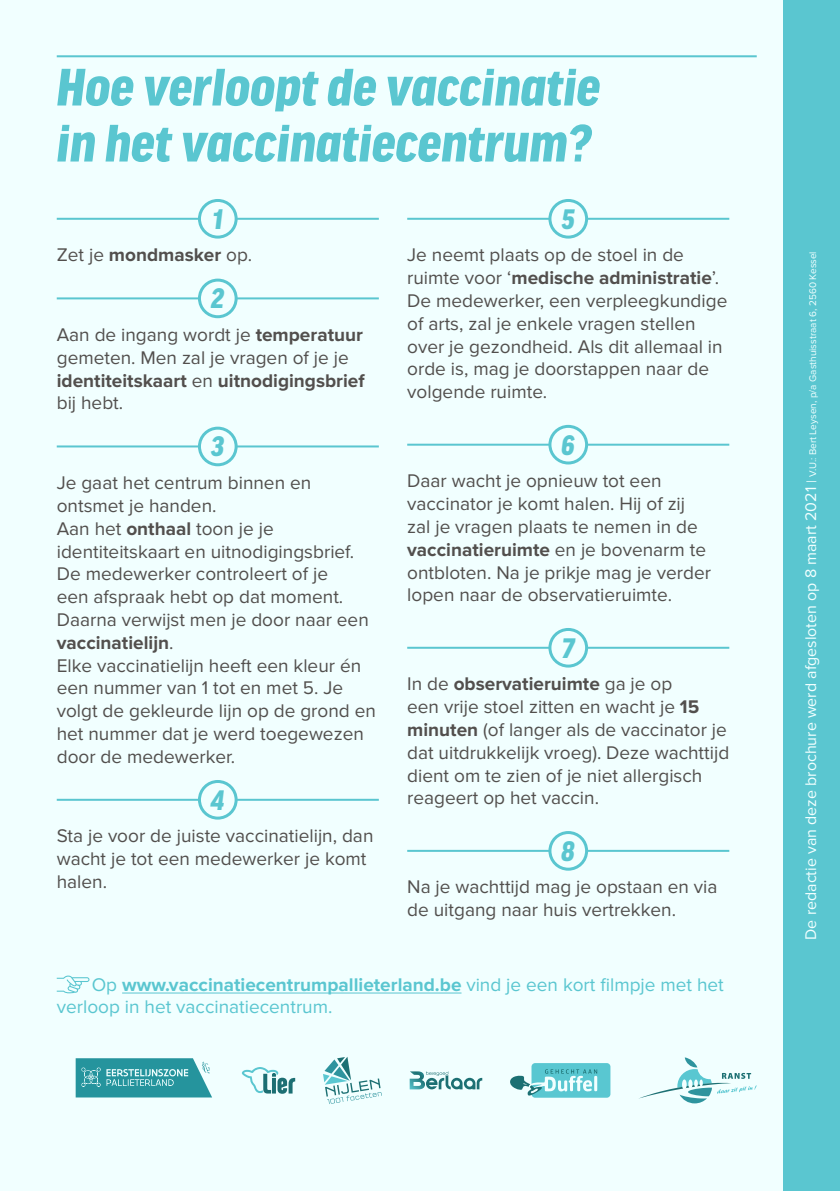
<style>
.page{position:relative;width:840px;height:1191px;background:#fff}
.page>*{position:absolute;margin:0;border:0;box-sizing:border-box;transform-origin:0 0}
.t1{font:italic 900 56px/56px "Good Headline Pro Narr";color:#5ac6d0}
.t2{font:italic 900 30px "Good Headline Pro Narr";color:#5ac6d0}
.t3{font:19px/22.8px "Proxima Nova";color:#524f4d}
.t4{font:19px/22.8px "Proxima Nova";color:#5ac6d0}
.t5{font:700 19px "Proxima Nova";color:#524f4d}
.t6{font:16px "Proxima Nova";color:#f1ffff}
.s1{font-weight:400}
.s2{font-weight:700}
.s3{font-size:14px}
.s4{font-size:10px}
</style>
<div class="page">
<div style="left:0;top:0;width:839px;height:1191px;background:#f1ffff"></div>
<svg style="left:323px;top:1057px;width:58px;height:47px"></svg>
<div style="left:531px;top:1063px;width:79px;height:34px;background:#59c7d1;border-radius:4px"></div>
<svg style="left:510px;top:1069px;width:87px;height:27px"></svg>
<svg style="left:409px;top:1071px;width:73px;height:18px"></svg>
<svg style="left:639px;top:1057px;width:117px;height:46px"></svg>
<svg style="left:241px;top:1067px;width:54px;height:26px"></svg>
<svg style="left:76px;top:1058px;width:136px;height:39px;background:#46a5ad"></svg>
<div style="left:782px;top:0;width:57px;height:1191px;background:#5ac6d0"></div>
<hr style="left:57px;top:55px;width:699px;height:2px;background:#5ac6d0">
<hr style="left:57px;top:218px;width:321px;height:2px;background:#5ac6d0">
<div style="left:199px;top:200px;width:37px;height:37px;background:#f1ffff;border-radius:50%"></div>
<div style="left:198px;top:199px;width:39px;height:40px;border:3px solid #5ac6d0;border-radius:50%"></div>
<hr style="left:57px;top:297px;width:321px;height:2px;background:#5ac6d0">
<div style="left:199px;top:280px;width:37px;height:37px;background:#f1ffff;border-radius:50%"></div>
<div style="left:198px;top:278px;width:39px;height:40px;border:3px solid #5ac6d0;border-radius:50%"></div>
<hr style="left:57px;top:445px;width:321px;height:2px;background:#5ac6d0">
<div style="left:199px;top:428px;width:37px;height:37px;background:#f1ffff;border-radius:50%"></div>
<div style="left:198px;top:426px;width:39px;height:40px;border:3px solid #5ac6d0;border-radius:50%"></div>
<hr style="left:57px;top:799px;width:321px;height:2px;background:#5ac6d0">
<div style="left:199px;top:781px;width:37px;height:37px;background:#f1ffff;border-radius:50%"></div>
<div style="left:198px;top:780px;width:39px;height:39px;border:3px solid #5ac6d0;border-radius:50%"></div>
<hr style="left:407px;top:218px;width:322px;height:2px;background:#5ac6d0">
<div style="left:549px;top:200px;width:37px;height:37px;background:#f1ffff;border-radius:50%"></div>
<div style="left:548px;top:199px;width:39px;height:40px;border:3px solid #5ac6d0;border-radius:50%"></div>
<hr style="left:407px;top:444px;width:322px;height:2px;background:#5ac6d0">
<div style="left:549px;top:426px;width:37px;height:37px;background:#f1ffff;border-radius:50%"></div>
<div style="left:548px;top:425px;width:39px;height:39px;border:3px solid #5ac6d0;border-radius:50%"></div>
<hr style="left:407px;top:647px;width:322px;height:2px;background:#5ac6d0">
<div style="left:549px;top:629px;width:37px;height:37px;background:#f1ffff;border-radius:50%"></div>
<div style="left:548px;top:628px;width:39px;height:39px;border:3px solid #5ac6d0;border-radius:50%"></div>
<hr style="left:407px;top:850px;width:322px;height:2px;background:#5ac6d0">
<div style="left:549px;top:832px;width:37px;height:37px;background:#f1ffff;border-radius:50%"></div>
<div style="left:548px;top:831px;width:39px;height:39px;border:3px solid #5ac6d0;border-radius:50%"></div>
<hr style="left:122px;top:992px;width:339px;height:1px;background:#5ac6d0">
<svg style="left:57px;top:975px;width:32px;height:18px"></svg>
<h1 class="t1" style="left:57px;top:61px;width:545px">Hoe verloopt de vaccinatie in het vaccinatiecentrum?</h1>
<h2 class="t2" style="left:213px;top:205px;width:11px">1</h2>
<p class="t5" style="left:57px;top:244px;width:197px"><span class="s1">Zet je</span> mondmasker <span class="s1">op.</span></p>
<h2 class="t2" style="left:211px;top:284px;width:14px">2</h2>
<p class="t3" style="left:57px;top:324px;width:309px">Aan de ingang wordt je <span class="s2">temperatuur </span>gemeten. Men zal je vragen of je je <span class="s2">identiteitskaart</span> en <span class="s2">uitnodigingsbrief </span>bij hebt.</p>
<h2 class="t2" style="left:211px;top:432px;width:15px">3</h2>
<p class="t3" style="left:57px;top:472px;width:320px">Je gaat het centrum binnen en ontsmet je handen.<br>Aan het <span class="s2">onthaal</span> toon je je identiteitskaart en uitnodigingsbrief.<br>De medewerker controleert of je<br>een afspraak hebt op dat moment.<br>Daarna verwijst men je door naar een <span class="s2">vaccinatielijn</span>.<br>Elke vaccinatielijn heeft een kleur én een nummer van 1 tot en met 5. Je volgt de gekleurde lijn op de grond en het nummer dat je werd toegewezen door de medewerker.</p>
<h2 class="t2" style="left:211px;top:786px;width:15px">4</h2>
<p class="t3" style="left:57px;top:825px;width:318px">Sta je voor de juiste vaccinatielijn, dan wacht je tot een medewerker je komt halen.</p>
<h2 class="t2" style="left:561px;top:205px;width:15px">5</h2>
<p class="t3" style="left:407px;top:244px;width:321px">Je neemt plaats op de stoel in de ruimte voor ‘<span class="s2">medische administratie</span>’.<br>De medewerker, een verpleegkundige of arts, zal je enkele vragen stellen over je gezondheid. Als dit allemaal in orde is, mag je doorstappen naar de volgende ruimte.</p>
<h2 class="t2" style="left:561px;top:431px;width:15px">6</h2>
<p class="t3" style="left:407px;top:470px;width:305px">Daar wacht je opnieuw tot een vaccinator je komt halen. Hij of zij zal je vragen plaats te nemen in de <span class="s2">vaccinatieruimte</span> en je bovenarm te ontbloten. Na je prikje mag je verder lopen naar de observatieruimte.</p>
<h2 class="t2" style="left:561px;top:634px;width:14px">7</h2>
<p class="t3" style="left:407px;top:673px;width:323px">In de <span class="s2">observatieruimte</span> ga je op<br>een vrije stoel zitten en wacht je <span class="s2">15 minuten</span> (of langer als de vaccinator je dat uitdrukkelijk vroeg). Deze wachttijd dient om te zien of je niet allergisch reageert op het vaccin.</p>
<h2 class="t2" style="left:561px;top:837px;width:15px">8</h2>
<p class="t3" style="left:407px;top:876px;width:311px">Na je wachttijd mag je opstaan en via de uitgang naar huis vertrekken.</p>
<p class="t4" style="left:57px;top:973px;width:668px;text-indent:35px">Op <span class="s2">www.vaccinatiecentrumpallieterland.be</span> vind je een kort filmpje met het verloop in het vaccinatiecentrum.</p>
<p class="t6" style="left:801px;top:939px;width:690px;rotate:-90deg">De redactie van deze brochure werd afgesloten op 8 maart 2021 <span class="s3">|</span> <span class="s4">V.U.: Bert Leysen, p/a Gasthuisstraat 6, 2560 Kessel</span></p>
</div>
